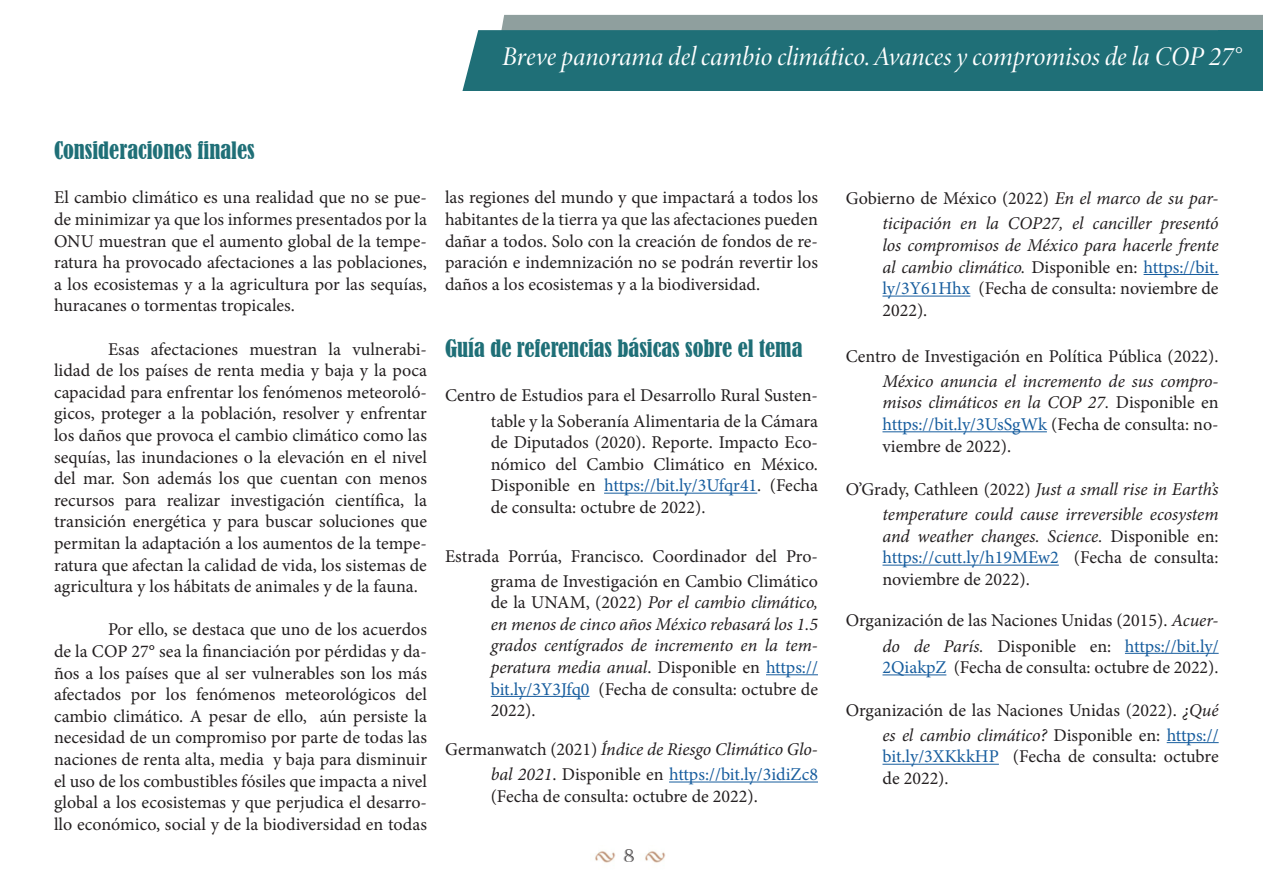
<style>
.page{position:relative;width:1263px;height:893px;background:#fff}
.page>*{position:absolute;margin:0;border:0;box-sizing:border-box;transform-origin:0 0}
.t1{font:italic 27px "Minion Variable Concept";letter-spacing:-.04em;color:#fff}
.t2{font:condensed 22.5px "Bernard";color:#1f6f77}
.t3{font:18px/21.6px "Minion Pro";color:#231f20;text-align:justify}
.t4{font:italic 18px/21.6px "Minion Pro";letter-spacing:-.005em;color:#231f20;text-align:justify}
.t5{font:18px "Castellar";color:#231f20}
.s1{color:#175d9e}
.s2{font-style:normal}
.s3{font-style:normal;color:#175d9e}
.s4{font-style:italic}
</style>
<div class="page">
<div style="left:501px;top:15px;width:745px;height:15px;background:#8f9f9e"></div>
<div style="left:462px;top:30px;width:757px;height:61px;background:#1f6f77"></div>
<div style="left:1246px;top:15px;width:17px;height:30px;background:#8f9f9e"></div>
<div style="left:1219px;top:30px;width:44px;height:61px;background:#1f6f77"></div>
<img style="left:595px;top:851px;width:20px;height:12px">
<img style="left:645px;top:851px;width:20px;height:12px">
<hr style="left:1167px;top:742px;width:52px;height:1px;background:#175d9e">
<hr style="left:882px;top:764px;width:117px;height:1px;background:#175d9e">
<hr style="left:1125px;top:653px;width:94px;height:1px;background:#175d9e">
<hr style="left:882px;top:674px;width:64px;height:1px;background:#175d9e">
<hr style="left:882px;top:565px;width:177px;height:1px;background:#175d9e">
<hr style="left:882px;top:431px;width:165px;height:1px;background:#175d9e">
<hr style="left:1143px;top:274px;width:76px;height:1px;background:#175d9e">
<hr style="left:882px;top:296px;width:88px;height:1px;background:#175d9e">
<hr style="left:669px;top:781px;width:149px;height:1px;background:#175d9e">
<hr style="left:766px;top:674px;width:52px;height:1px;background:#175d9e">
<hr style="left:491px;top:696px;width:99px;height:1px;background:#175d9e">
<hr style="left:604px;top:493px;width:153px;height:1px;background:#175d9e">
<p class="t1" style="left:502px;top:37px;width:741px">Breve panorama del cambio climático. Avances y compromisos de la COP 27°</p>
<p class="t2" style="left:54px;top:137px;width:202px">Consideraciones finales</p>
<p class="t3" style="left:54px;top:187px;width:374px">El cambio climático es una realidad que no se pue&shy;de minimizar ya que los informes presentados por la ONU muestran que el aumento global de la tempe&shy;ratura ha provocado afectaciones a las poblaciones, a los ecosistemas y a la agricultura por las sequías, huracanes o tormentas tropicales.</p>
<p class="t3" style="left:54px;top:338px;width:374px;text-indent:54px">Esas afectaciones muestran la vulnerabi&shy;lidad de los países de renta media y baja y la poca capacidad para enfrentar los fenómenos meteoroló&shy;gicos, proteger a la población, resolver y enfrentar los daños que provoca el cambio climático como las sequías, las inundaciones o la elevación en el nivel del mar. Son además los que cuentan con menos recursos para realizar investigación científica, la transición energética y para buscar soluciones que permitan la adaptación a los aumentos de la tempe&shy;ratura que afectan la calidad de vida, los sistemas de agricultura y los hábitats de animales y de la fauna.</p>
<p class="t3" style="left:54px;top:619px;width:375px;text-indent:54px">Por ello, se destaca que uno de los acuerdos de la COP 27° sea la financiación por pérdidas y da&shy;ños a los países que al ser vulnerables son los más afectados por los fenómenos meteorológicos del cambio climático. A pesar de ello, aún persiste la necesidad de un compromiso por parte de todas las naciones de renta alta, media y baja para disminuir el uso de los combustibles fósiles que impacta a nivel global a los ecosistemas y que perjudica el desarro&shy;llo económico, social y de la biodiversidad en todas</p>
<p class="t3" style="left:445px;top:187px;width:374px">las regiones del mundo y que impactará a todos los habitantes de la tierra ya que las afectaciones pueden dañar a todos. Solo con la creación de fondos de re&shy;paración e indemnización no se podrán revertir los daños a los ecosistemas y a la biodiversidad.</p>
<p class="t2" style="left:445px;top:336px;width:359px">Guía de referencias básicas sobre el tema</p>
<p class="t3" style="left:445px;top:385px;width:374px">Centro de Estudios para el Desarrollo Rural Susten-</p>
<p class="t3" style="left:491px;top:410px;width:329px">table y la Soberanía Alimentaria de la Cámara de Diputados (2020). Reporte. Impacto Eco&shy;nómico del Cambio Climático en México.<br>Disponible en <span class="s1">https://bit.ly/3Ufqr41</span>. (Fecha de consulta: octubre de 2022).</p>
<p class="t3" style="left:445px;top:545px;width:374px">Estrada Porrúa, Francisco. Coordinador del Pro-</p>
<p class="t4" style="left:491px;top:570px;width:329px"><span class="s2">grama de Investigación en Cambio Climático de la UNAM, (2022)</span> Por el cambio climático, en menos de cinco años México rebasará los 1.5 grados centígrados de incremento en la tem&shy;peratura media anual<span class="s2">. Disponible en</span> <span class="s3">https:// bit.ly/3Y3Jfq0</span> <span class="s2">(Fecha de consulta: octubre de 2022).</span></p>
<p class="t4" style="left:445px;top:738px;width:374px"><span class="s2">Germanwatch (2021)</span> Índice de Riesgo Climático Glo-</p>
<p class="t3" style="left:491px;top:764px;width:329px"><span class="s4">bal 2021</span>. Disponible en <span class="s1">https://bit.ly/3idiZc8 </span>(Fecha de consulta: octubre de 2022).</p>
<p class="t5" style="left:623px;top:846px;width:13px">8</p>
<p class="t3" style="left:846px;top:188px;width:374px">Gobierno de México (2022) <span class="s4">En el marco de su par-</span></p>
<p class="t4" style="left:882px;top:213px;width:338px">ticipación en la COP27, el canciller presentó los compromisos de México para hacerle frente al cambio climático. <span class="s2">Disponible en:</span> <span class="s3">https://bit. ly/3Y61Hhx</span> <span class="s2">(Fecha de consulta: noviembre de 2022).</span></p>
<p class="t3" style="left:846px;top:345px;width:374px">Centro de Investigación en Política Pública (2022).</p>
<p class="t4" style="left:882px;top:370px;width:338px">México anuncia el incremento de sus compro&shy;misos climáticos en la COP 27. <span class="s2">Disponible en </span><span class="s3">https://bit.ly/3UsSgWk</span> <span class="s2">(Fecha de consulta: no&shy;viembre de 2022).</span></p>
<p class="t4" style="left:846px;top:478px;width:374px"><span class="s2">O’Grady, Cathleen (2022)</span> Just a small rise in Earth’s</p>
<p class="t4" style="left:882px;top:504px;width:338px">temperature could cause irreversible ecosystem and weather changes. Science. <span class="s2">Disponible en: </span><span class="s3">https://cutt.ly/h19MEw2</span> <span class="s2">(Fecha de consulta: noviembre de 2022).</span></p>
<p class="t3" style="left:846px;top:610px;width:374px">Organización de las Naciones Unidas (2015). <span class="s4">Acuer-</span></p>
<p class="t3" style="left:882px;top:635px;width:338px"><span class="s4">do de París.</span> Disponible en: <span class="s1">https://bit.ly/<br>2QiakpZ</span> (Fecha de consulta: octubre de 2022).</p>
<p class="t3" style="left:846px;top:699px;width:374px">Organización de las Naciones Unidas (2022). <span class="s4">¿Qué</span></p>
<p class="t3" style="left:882px;top:724px;width:338px"><span class="s4">es el cambio climático?</span> Disponible en: <span class="s1">https:// bit.ly/3XKkkHP</span> (Fecha de consulta: octubre de 2022).</p>
</div>
